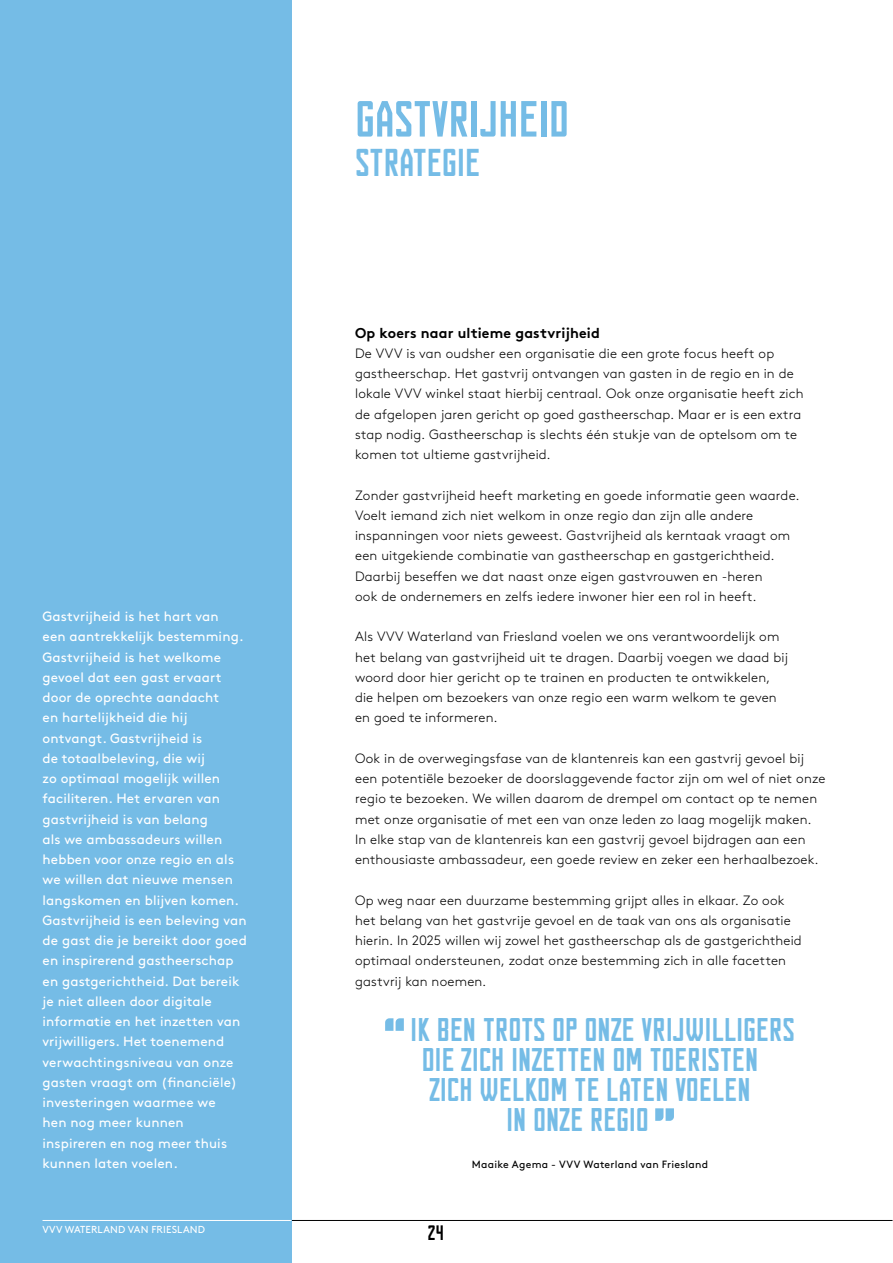
<style>
.page{position:relative;width:893px;height:1263px;background:#fff}
.page>*{position:absolute;margin:0;border:0;box-sizing:border-box;transform-origin:0 0}
.t1{font:condensed 51px "FUNCTION";letter-spacing:-.015em;color:#75bce6}
.t2{font:condensed 39px "FUNCTION";letter-spacing:-.015em;color:#75bce6}
.t3{font:condensed 33px "FUNCTION";letter-spacing:-.01em;color:#75bce6}
.t4{font:condensed 21px "FUNCTION";color:#000}
.t5{font:700 14.25px "Brown Std";letter-spacing:.015em;color:#000}
.t6{font:300 13.5px/20.2px "Brown Std";letter-spacing:.015em;color:#000}
.t7{font:13.5px/20.2px "Brown Std";letter-spacing:.01em;color:#fff}
.t8{font:10.5px "Brown Std";letter-spacing:.025em;color:#000}
.t9{font:10.2px "Brown Std";letter-spacing:.01em;color:#fff}
</style>
<div class="page">
<hr style="left:43px;top:1220px;width:849px;height:1px;background:#000">
<div style="left:0;top:0;width:291px;height:1263px;background:#75bce6"></div>
<hr style="left:43px;top:1220px;width:248px;height:1px;background:#fff">
<svg style="left:385px;top:1018px;width:19px;height:13px"></svg>
<svg style="left:655px;top:1108px;width:19px;height:13px"></svg>
<p class="t7" style="left:43px;top:606px;width:206px">Gastvrijheid is het hart van<br>een aantrekkelijk bestemming.<br>Gastvrijheid is het welkome gevoel dat een gast ervaart door de oprechte aandacht<br>en hartelijkheid die hij ontvangt. Gastvrijheid is<br>de totaalbeleving, die wij<br>zo optimaal mogelijk willen faciliteren. Het ervaren van gastvrijheid is van belang<br>als we ambassadeurs willen hebben voor onze regio en als we willen dat nieuwe mensen langskomen en blijven komen.<br>Gastvrijheid is een beleving van de gast die je bereikt door goed en inspirerend gastheerschap en gastgerichtheid. Dat bereik je niet alleen door digitale informatie en het inzetten van vrijwilligers. Het toenemend verwachtingsniveau van onze gasten vraagt om (financiële) investeringen waarmee we<br>hen nog meer kunnen inspireren en nog meer thuis kunnen laten voelen.</p>
<p class="t9" style="left:43px;top:1224px;width:164px">VVV WATERLAND VAN FRIESLAND</p>
<h1 class="t1" style="left:355px;top:91px;width:216px">GASTVRIJHEID</h1>
<h2 class="t2" style="left:355px;top:141px;width:127px">STRATEGIE</h2>
<p class="t5" style="left:355px;top:324px;width:246px">Op koers naar ultieme gastvrijheid</p>
<p class="t6" style="left:355px;top:343px;width:450px">De VVV is van oudsher een organisatie die een grote focus heeft op gastheerschap. Het gastvrij ontvangen van gasten in de regio en in de lokale VVV winkel staat hierbij centraal. Ook onze organisatie heeft zich de afgelopen jaren gericht op goed gastheerschap. Maar er is een extra stap nodig. Gastheerschap is slechts één stukje van de optelsom om te komen tot ultieme gastvrijheid.</p>
<p class="t6" style="left:355px;top:485px;width:446px">Zonder gastvrijheid heeft marketing en goede informatie geen waarde.<br>Voelt iemand zich niet welkom in onze regio dan zijn alle andere inspanningen voor niets geweest. Gastvrijheid als kerntaak vraagt om een uitgekiende combinatie van gastheerschap en gastgerichtheid.<br>Daarbij beseffen we dat naast onze eigen gastvrouwen en -heren<br>ook de ondernemers en zelfs iedere inwoner hier een rol in heeft.</p>
<p class="t6" style="left:355px;top:627px;width:434px">Als VVV Waterland van Friesland voelen we ons verantwoordelijk om het belang van gastvrijheid uit te dragen. Daarbij voegen we daad bij woord door hier gericht op te trainen en producten te ontwikkelen, die helpen om bezoekers van onze regio een warm welkom te geven en goed te informeren.</p>
<p class="t6" style="left:355px;top:748px;width:472px">Ook in de overwegingsfase van de klantenreis kan een gastvrij gevoel bij een potentiële bezoeker de doorslaggevende factor zijn om wel of niet onze regio te bezoeken. We willen daarom de drempel om contact op te nemen met onze organisatie of met een van onze leden zo laag mogelijk maken.<br>In elke stap van de klantenreis kan een gastvrij gevoel bijdragen aan een enthousiaste ambassadeur, een goede review en zeker een herhaalbezoek.</p>
<p class="t6" style="left:355px;top:890px;width:448px">Op weg naar een duurzame bestemming grijpt alles in elkaar. Zo ook het belang van het gastvrije gevoel en de taak van ons als organisatie hierin. In 2025 willen wij zowel het gastheerschap als de gastgerichtheid optimaal ondersteunen, zodat onze bestemming zich in alle facetten gastvrij kan noemen.</p>
<h3 class="t3" style="left:410px;top:1012px;width:386px">IK BEN TROTS OP ONZE VRIJWILLIGERS</h3>
<h3 class="t3" style="left:421px;top:1042px;width:339px">DIE ZICH INZETTEN OM TOERISTEN</h3>
<h3 class="t3" style="left:429px;top:1072px;width:323px">ZICH WELKOM TE LATEN VOELEN</h3>
<h3 class="t3" style="left:506px;top:1102px;width:144px">IN ONZE REGIO</h3>
<p class="t8" style="left:472px;top:1158px;width:238px">Maaike Agema - VVV Waterland van Friesland</p>
<h3 class="t4" style="left:427px;top:1222px;width:18px">24</h3>
</div>
